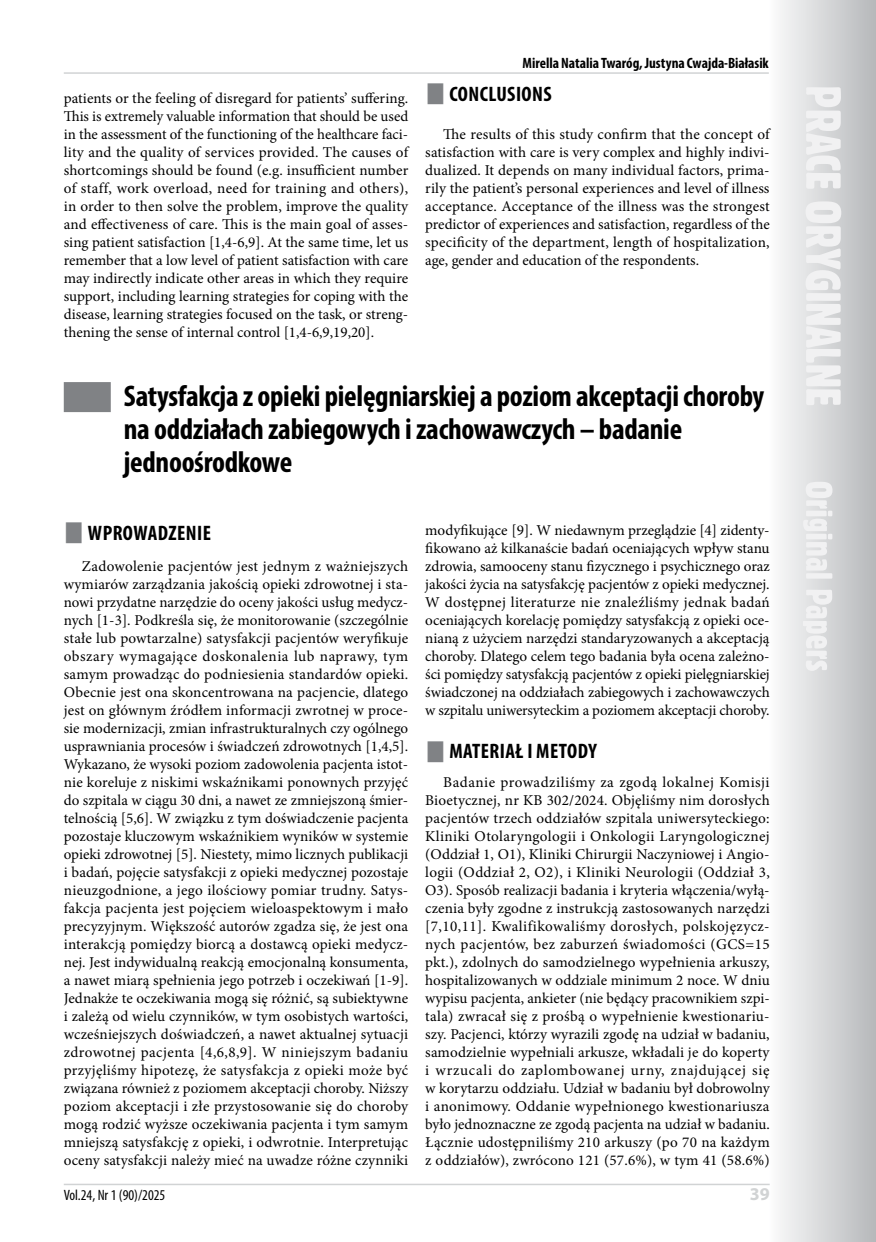
<style>
.page{position:relative;width:876px;height:1242px;background:#fff}
.page>*{position:absolute;margin:0;border:0;box-sizing:border-box;transform-origin:0 0}
.t1{font:700 condensed 30px/33px "Myriad Pro";letter-spacing:-.01em;color:#000}
.t2{font:700 condensed 21px "Myriad Pro";letter-spacing:.02em;color:#000}
.t3{font:700 18px "Myriad Pro";color:#d1d3d4}
.t4{font:15px/18px "Minion Pro";color:#000;text-align:justify}
.t5{font:700 condensed 15px "Myriad Pro";letter-spacing:-.005em;color:#000}
.t6{font:condensed 15px "Myriad Pro";color:#000}
</style>
<div class="page">
<svg style="left:780px;top:0;width:96px;height:1242px;background:#d3d4d6"></svg>
<svg style="left:803px;top:87px;width:38px;height:584px"></svg>
<hr style="left:64px;top:1183px;width:706px;height:2px;background:#d1d3d4">
<hr style="left:64px;top:72px;width:705px;height:2px;background:#d1d3d4">
<div style="left:64px;top:382px;width:47px;height:30px;background:#808285"></div>
<p class="t5" style="left:523px;top:54px;width:248px">Mirella Natalia Twaróg, Justyna Cwajda-Białasik</p>
<p class="t4" style="left:64px;top:89px;width:346px">patients or the feeling of disregard for patients’ suffering.<br>This is extremely valuable information that should be used in the assessment of the functioning of the healthcare faci&shy;lity and the quality of services provided. The causes of shortcomings should be found (e.g. insufficient number of staff, work overload, need for training and others), in order to then solve the problem, improve the quality and effectiveness of care. This is the main goal of asses&shy;sing patient satisfaction [1,4-6,9]. At the same time, let us remember that a low level of patient satisfaction with care may indirectly indicate other areas in which they require support, including learning strategies for coping with the disease, learning strategies focused on the task, or streng&shy;thening the sense of internal control [1,4-6,9,19,20].</p>
<h2 class="t2" style="left:449px;top:81px;width:104px">CONCLUSIONS</h2>
<p class="t4" style="left:425px;top:125px;width:346px;text-indent:18px">The results of this study confirm that the concept of satisfaction with care is very complex and highly indivi&shy;dualized. It depends on many individual factors, prima&shy;rily the patient’s personal experiences and level of illness acceptance. Acceptance of the illness was the strongest predictor of experiences and satisfaction, regardless of the specificity of the department, length of hospitalization, age, gender and education of the respondents.</p>
<h1 class="t1" style="left:124px;top:379px;width:642px">Satysfakcja z opieki pielęgniarskiej a poziom akceptacji choroby na oddziałach zabiegowych i zachowawczych – badanie jednoośrodkowe</h1>
<h2 class="t2" style="left:88px;top:519px;width:125px">WPROWADZENIE</h2>
<p class="t4" style="left:64px;top:557px;width:346px;text-indent:18px">Zadowolenie pacjentów jest jednym z ważniejszych wymiarów zarządzania jakością opieki zdrowotnej i sta&shy;nowi przydatne narzędzie do oceny jakości usług medycz&shy;nych [1-3]. Podkreśla się, że monitorowanie (szczególnie stałe lub powtarzalne) satysfakcji pacjentów weryfikuje obszary wymagające doskonalenia lub naprawy, tym samym prowadząc do podniesienia standardów opieki.<br>Obecnie jest ona skoncentrowana na pacjencie, dlatego jest on głównym źródłem informacji zwrotnej w proce&shy;sie modernizacji, zmian infrastrukturalnych czy ogólnego usprawniania procesów i świadczeń zdrowotnych [1,4,5].<br>Wykazano, że wysoki poziom zadowolenia pacjenta istot&shy;nie koreluje z niskimi wskaźnikami ponownych przyjęć do szpitala w ciągu 30 dni, a nawet ze zmniejszoną śmier&shy;telnością [5,6]. W związku z tym doświadczenie pacjenta pozostaje kluczowym wskaźnikiem wyników w systemie opieki zdrowotnej [5]. Niestety, mimo licznych publikacji i badań, pojęcie satysfakcji z opieki medycznej pozostaje nieuzgodnione, a jego ilościowy pomiar trudny. Satys&shy;fakcja pacjenta jest pojęciem wieloaspektowym i mało precyzyjnym. Większość autorów zgadza się, że jest ona interakcją pomiędzy biorcą a dostawcą opieki medycz&shy;nej. Jest indywidualną reakcją emocjonalną konsumenta, a nawet miarą spełnienia jego potrzeb i oczekiwań [1-9].<br>Jednakże te oczekiwania mogą się różnić, są subiektywne i zależą od wielu czynników, w tym osobistych wartości, wcześniejszych doświadczeń, a nawet aktualnej sytuacji zdrowotnej pacjenta [4,6,8,9]. W niniejszym badaniu przyjęliśmy hipotezę, że satysfakcja z opieki może być związana również z poziomem akceptacji choroby. Niższy poziom akceptacji i złe przystosowanie się do choroby mogą rodzić wyższe oczekiwania pacjenta i tym samym mniejszą satysfakcję z opieki, i odwrotnie. Interpretując oceny satysfakcji należy mieć na uwadze różne czynniki</p>
<p class="t4" style="left:425px;top:521px;width:346px">modyfikujące [9]. W niedawnym przeglądzie [4] zidenty&shy;fikowano aż kilkanaście badań oceniających wpływ stanu zdrowia, samooceny stanu fizycznego i psychicznego oraz jakości życia na satysfakcję pacjentów z opieki medycznej.<br>W dostępnej literaturze nie znaleźliśmy jednak badań oceniających korelację pomiędzy satysfakcją z opieki oce&shy;nianą z użyciem narzędzi standaryzowanych a akceptacją choroby. Dlatego celem tego badania była ocena zależno&shy;ści pomiędzy satysfakcją pacjentów z opieki pielęgniarskiej świadczonej na oddziałach zabiegowych i zachowawczych w szpitalu uniwersyteckim a poziomem akceptacji choroby.</p>
<h2 class="t2" style="left:449px;top:738px;width:149px">MATERIAŁ I METODY</h2>
<p class="t4" style="left:425px;top:773px;width:346px;text-indent:18px">Badanie prowadziliśmy za zgodą lokalnej Komisji Bioetycznej, nr KB 302/2024. Objęliśmy nim dorosłych pacjentów trzech oddziałów szpitala uniwersyteckiego:<br>Kliniki Otolaryngologii i Onkologii Laryngologicznej (Oddział 1, O1), Kliniki Chirurgii Naczyniowej i Angio&shy;logii (Oddział 2, O2), i Kliniki Neurologii (Oddział 3, O3). Sposób realizacji badania i kryteria włączenia/wyłą&shy;czenia były zgodne z instrukcją zastosowanych narzędzi [7,10,11]. Kwalifikowaliśmy dorosłych, polskojęzycz&shy;nych pacjentów, bez zaburzeń świadomości (GCS=15 pkt.), zdolnych do samodzielnego wypełnienia arkuszy, hospitalizowanych w oddziale minimum 2 noce. W dniu wypisu pacjenta, ankieter (nie będący pracownikiem szpi&shy;tala) zwracał się z prośbą o wypełnienie kwestionariu&shy;szy. Pacjenci, którzy wyrazili zgodę na udział w badaniu, samodzielnie wypełniali arkusze, wkładali je do koperty i wrzucali do zaplombowanej urny, znajdującej się w korytarzu oddziału. Udział w badaniu był dobrowolny i anonimowy. Oddanie wypełnionego kwestionariusza było jednoznaczne ze zgodą pacjenta na udział w badaniu.<br>Łącznie udostępniliśmy 210 arkuszy (po 70 na każdym z oddziałów), zwrócono 121 (57.6%), w tym 41 (58.6%)</p>
<p class="t6" style="left:64px;top:1186px;width:103px">Vol.24, Nr 1 (90)/2025</p>
<p class="t3" style="left:750px;top:1182px;width:21px">39</p>
</div>
